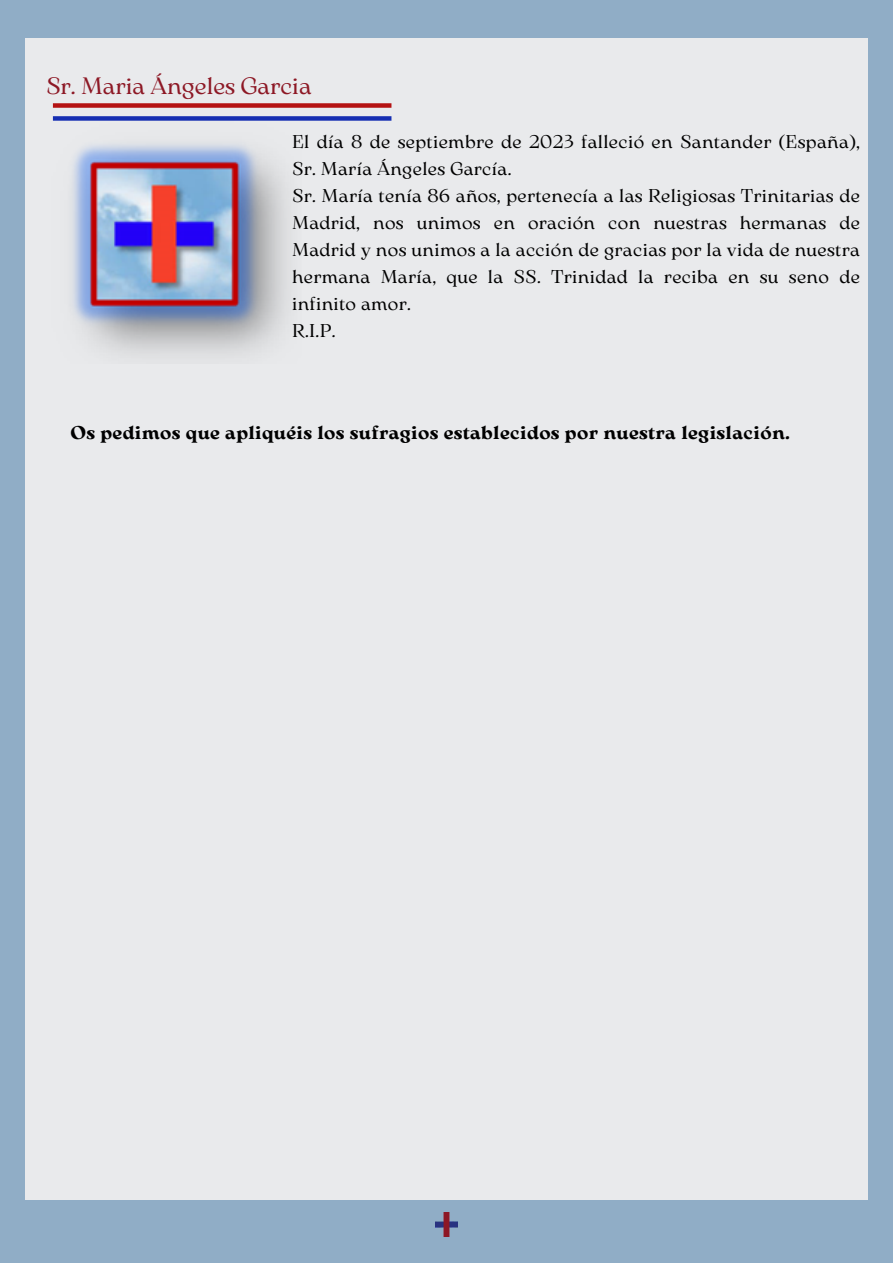
<style>
.page{position:relative;width:893px;height:1264px;background:#fff}
.page>*{position:absolute;margin:0;border:0;box-sizing:border-box;transform-origin:0 0}
.t1{font:23.7px "Arsenica Antiqua";color:#8d1825}
.t2{font:18.45px/27px "Arsenica Antiqua";letter-spacing:.02em;color:#000}
.t3{font:700 18.45px "Arsenica Antiqua";letter-spacing:.02em;color:#000}
</style>
<div class="page">
<div style="left:0;top:0;width:892px;height:1262px;background:#90adc6"></div>
<div style="left:25px;top:38px;width:842px;height:1162px;background:#e9eaec"></div>
<img style="left:435px;top:1212px;width:22px;height:24px">
<img style="left:52px;top:105px;width:236px;height:250px">
<div style="left:53px;top:116px;width:338px;height:5px;background:#152eb2"></div>
<div style="left:53px;top:103px;width:338px;height:5px;background:#b41212"></div>
<p class="t1" style="left:46px;top:77px;width:267px">Sr. Maria Ángeles Garcia</p>
<p class="t2" style="left:292px;top:130px;width:569px">El día 8 de septiembre de 2023 falleció en Santander (España),<br>Sr. María Ángeles García.</p>
<p class="t2" style="left:292px;top:184px;width:569px;text-align:justify">Sr. María tenía 86 años, pertenecía a las Religiosas Trinitarias de Madrid, nos unimos en oración con nuestras hermanas de Madrid y nos unimos a la acción de gracias por la vida de nuestra hermana María, que la SS. Trinidad la reciba en su seno de infinito amor.</p>
<p class="t2" style="left:292px;top:319px;width:45px">R.I.P.</p>
<p class="t3" style="left:70px;top:425px;width:721px">Os pedimos que apliquéis los sufragios establecidos por nuestra legislación.</p>
</div>
